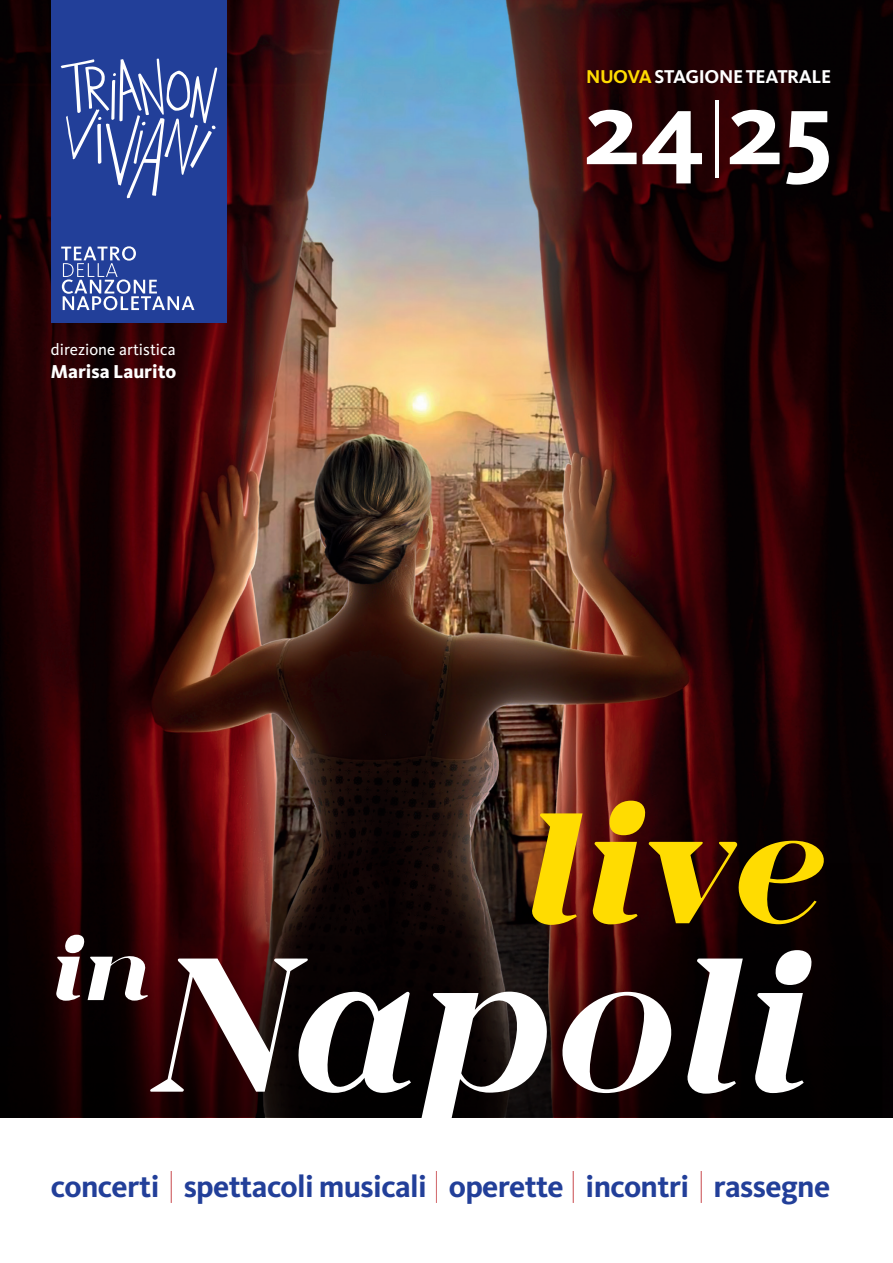
<style>
.page{position:relative;width:893px;height:1263px;background:#fff}
.page>*{position:absolute;margin:0;border:0;box-sizing:border-box;transform-origin:0 0}
.t1{font:italic 700 195.75px "romina";letter-spacing:-.01em;color:#fff}
.t2{font:161.55px "rominaextrabolditalic";color:#ffdc01}
.t3{font:700 108.75px "Kievit Pro";color:#fff}
.t4{font:86.1px "rominaextrabolditalic";color:#fff}
.t5{font:700 31.35px "Kievit Pro";letter-spacing:-.02em;color:#223f99}
.t6{font:800 19.35px "Kievit Pro";color:#fff}
.t7{font:700 19.2px "Kievit Pro";letter-spacing:-.02em;color:#fff}
.t8{font:16.65px "Kievit Pro";color:#fff}
.s1{color:#ffdc01}
.s2{font-weight:300;font-size:77.7px}
.s3{font-family:"rominaextrabold";font-weight:400;color:#ba191e}
</style>
<div class="page">
<img style="left:0;top:0;width:893px;height:1117px">
<svg style="left:2px;top:865px;width:878px;height:250px;background:#190405"></svg>
<div style="left:0;top:863px;width:882px;height:254px;border:1px solid #231f20"></div>
<div style="left:51px;top:0;width:176px;height:261px;background:#223f99"></div>
<div style="left:51px;top:49px;width:176px;height:274px;background:#223f99"></div>
<svg style="left:60px;top:59px;width:157px;height:139px"></svg>
<svg style="left:61px;top:246px;width:133px;height:64px"></svg>
<p class="t7" style="left:586px;top:65px;width:247px"><span class="s1">NUOVA</span> STAGIONE TEATRALE</p>
<p class="t8" style="left:51px;top:339px;width:126px">direzione artistica</p>
<p class="t6" style="left:51px;top:360px;width:127px">Marisa Laurito</p>
<h3 class="t3" style="left:585px;top:62px;width:249px">24<span class="s2">|</span>25</h3>
<h2 class="t2" style="left:522px;top:770px;width:310px">live</h2>
<h3 class="t4" style="left:51px;top:918px;width:104px">in</h3>
<h1 class="t1" style="left:156px;top:911px;width:664px">Napoli</h1>
<p class="t5" style="left:51px;top:1167px;width:781px">concerti <span class="s3">|</span> spettacoli musicali <span class="s3">|</span> operette <span class="s3">|</span> incontri <span class="s3">|</span> rassegne</p>
</div>
